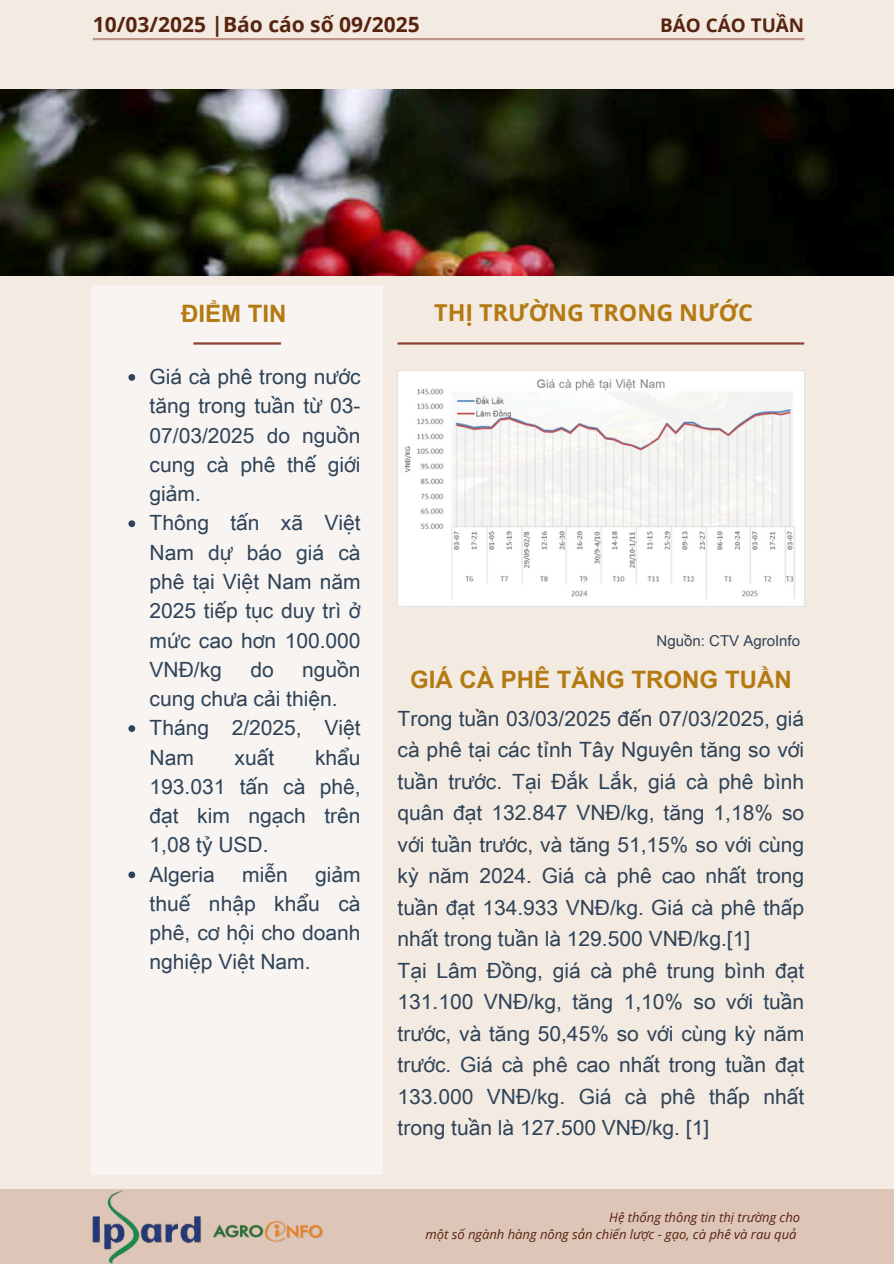
<style>
.page{position:relative;width:894px;height:1264px;background:#fff}
.page>*{position:absolute;margin:0;border:0;box-sizing:border-box;transform-origin:0 0}
.t1{font:700 24px "Arial Unicode MS";color:#b47a11}
.t2{font:700 23.25px "Open Sans";color:#b47a11}
.t3{font:21px/29.2px "Arial Unicode MS";color:#2f4357;text-align:justify}
.t4{font:700 21px "Open Sans";color:#58240f}
.t5{font:700 18.9px "Open Sans";color:#58240f}
.t6{font:15px "Arial Unicode MS";color:#2f4357}
.t7{font:italic 13.05px "Open Sans";color:#58240f}
</style>
<div class="page">
<div style="left:0;top:0;width:893px;height:1263px;background:#f3eae2"></div>
<img style="left:0;top:89px;width:893px;height:186px">
<div style="left:91px;top:285px;width:292px;height:889px;background:#f7f4f2"></div>
<hr style="left:193px;top:342px;width:88px;height:2px;background:#8c4131">
<hr style="left:397px;top:342px;width:407px;height:2px;background:#8c4131">
<hr style="left:93px;top:38px;width:711px;height:2px;background:#8c4131">
<div style="left:0;top:1189px;width:893px;height:74px;background:#ddc6b7"></div>
<img style="left:92px;top:1190px;width:110px;height:73px">
<img style="left:213px;top:1221px;width:110px;height:21px">
<img style="left:397px;top:370px;width:406px;height:236px">
<svg style="left:128px;top:374px;width:7px;height:7px"></svg>
<svg style="left:128px;top:520px;width:7px;height:7px"></svg>
<svg style="left:128px;top:725px;width:7px;height:7px"></svg>
<svg style="left:128px;top:871px;width:7px;height:7px"></svg>
<h2 class="t4" style="left:93px;top:10px;width:328px">10/03/2025 |Báo cáo số 09/2025</h2>
<h4 class="t5" style="left:660px;top:11px;width:145px">BÁO CÁO TUẦN</h4>
<h1 class="t1" style="left:181px;top:296px;width:107px">ĐIỂM TIN</h1>
<p class="t3" style="left:149px;top:361px;width:212px">Giá cà phê trong nước tăng trong tuần từ 03- 07/03/2025 do nguồn cung cà phê thế giới giảm.</p>
<p class="t3" style="left:149px;top:507px;width:212px">Thông tấn xã Việt Nam dự báo giá cà phê tại Việt Nam năm 2025 tiếp tục duy trì ở mức cao hơn 100.000<br>VNĐ/kg</p>
<p class="t3" style="left:149px;top:653px;width:212px;text-indent:153px">nguồn cung chưa cải thiện.</p>
<p class="t3" style="left:149px;top:712px;width:212px">Tháng 2/2025, Việt<br>Nam</p>
<p class="t3" style="left:250px;top:653px;width:25px">do</p>
<p class="t3" style="left:149px;top:741px;width:212px;text-indent:165px">khẩu 193.031 tấn cà phê, đạt kim ngạch trên 1,08 tỷ USD.</p>
<p class="t3" style="left:149px;top:858px;width:67px">Algeria</p>
<p class="t3" style="left:242px;top:858px;width:47px">miễn</p>
<p class="t3" style="left:234px;top:741px;width:41px">xuất</p>
<p class="t3" style="left:149px;top:858px;width:212px;text-indent:165px">giảm thuế nhập khẩu cà phê, cơ hội cho doanh nghiệp Việt Nam.</p>
<p class="t2" style="left:434px;top:296px;width:320px">THỊ TRƯỜNG TRONG NƯỚC</p>
<p class="t6" style="left:656px;top:630px;width:145px">Nguồn: CTV AgroInfo</p>
<p class="t1" style="left:410px;top:662px;width:383px">GIÁ CÀ PHÊ TĂNG TRONG TUẦN</p>
<h1 class="t3" style="left:397px;top:701px;width:408px;line-height:31.5px;text-align:left">Trong tuần 03/03/2025 đến 07/03/2025, giá cà phê tại các tỉnh Tây Nguyên tăng so với tuần trước. Tại Đắk Lắk, giá cà phê bình quân đạt 132.847 VNĐ/kg, tăng 1,18% so với tuần trước, và tăng 51,15% so với cùng kỳ năm 2024. Giá cà phê cao nhất trong tuần đạt 134.933 VNĐ/kg. Giá cà phê thấp nhất trong tuần là 129.500 VNĐ/kg.[1]<br>Tại Lâm Đồng, giá cà phê trung bình đạt 131.100 VNĐ/kg, tăng 1,10% so với tuần trước, và tăng 50,45% so với cùng kỳ năm trước. Giá cà phê cao nhất trong tuần đạt 133.000 VNĐ/kg. Giá cà phê thấp nhất trong tuần là 127.500 VNĐ/kg. [1]</h1>
<p class="t7" style="left:609px;top:1208px;width:192px">Hệ thống thông tin thị trường cho</p>
<p class="t7" style="left:425px;top:1225px;width:372px">một số ngành hàng nông sản chiến lược - gạo, cà phê và rau quả</p>
</div>
